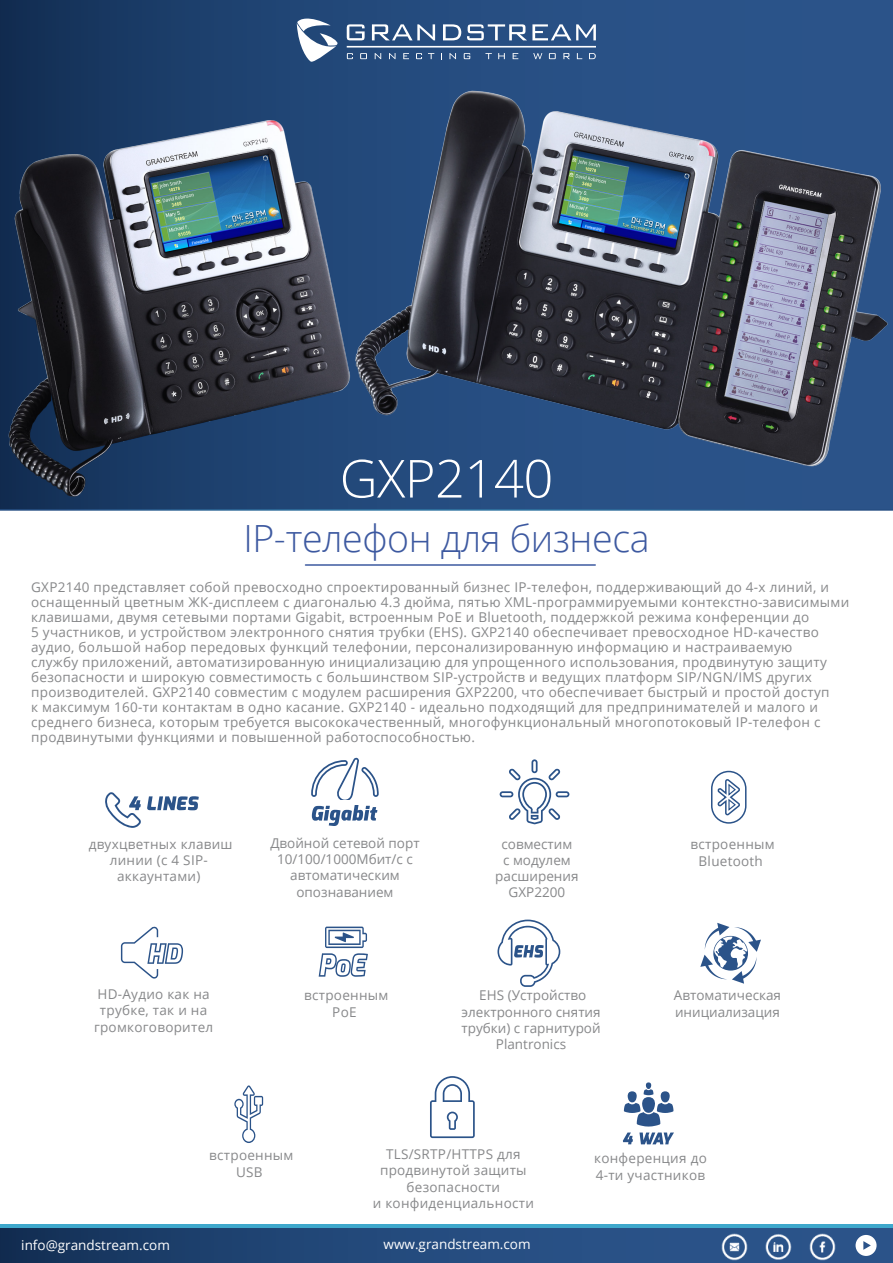
<style>
.page{position:relative;width:893px;height:1263px;background:#fff}
.page>*{position:absolute;margin:0;border:0;box-sizing:border-box;transform-origin:0 0}
.t1{font:300 52.5px "Open Sans";letter-spacing:-.01em;color:#fff}
.t2{font:300 37.5px "Open Sans";letter-spacing:-.01em;color:#3d59a0}
.t3{font:13.5px/15px "Open Sans";letter-spacing:.02em;color:#87888a;text-align:center}
.t4{font:13.5px/16.2px "Open Sans";color:#87888a;text-align:center}
.t5{font:13.5px "Open Sans";color:#fff}
</style>
<div class="page">
<svg style="left:0;top:0;width:893px;height:511px;background:#244a7b"></svg>
<div style="left:0;top:1227px;width:893px;height:36px;background:linear-gradient(to right,#16365f,#305b94)"></div>
<hr style="left:305px;top:564px;width:290px;height:2px;background:#3d59a0">
<hr style="left:0;top:1224px;width:893px;height:3px;background:#3ea8cc">
<svg style="left:711px;top:770px;width:36px;height:54px"></svg>
<img style="left:765px;top:1234px;width:27px;height:27px">
<img style="left:810px;top:1234px;width:26px;height:26px">
<img style="left:721px;top:1234px;width:26px;height:26px">
<div style="left:855px;top:1235px;width:22px;height:21px;background:#fff;border-radius:50%"></div>
<svg style="left:863px;top:1241px;width:8px;height:9px"></svg>
<svg style="left:297px;top:18px;width:41px;height:46px"></svg>
<svg style="left:347px;top:24px;width:18px;height:16px"></svg>
<svg style="left:372px;top:24px;width:63px;height:16px"></svg>
<svg style="left:443px;top:24px;width:18px;height:16px"></svg>
<svg style="left:467px;top:24px;width:129px;height:16px"></svg>
<svg style="left:347px;top:53px;width:6px;height:6px"></svg>
<svg style="left:360px;top:53px;width:7px;height:6px"></svg>
<svg style="left:375px;top:53px;width:6px;height:6px"></svg>
<svg style="left:389px;top:53px;width:6px;height:6px"></svg>
<svg style="left:403px;top:53px;width:6px;height:6px"></svg>
<svg style="left:416px;top:53px;width:6px;height:6px"></svg>
<svg style="left:428px;top:53px;width:6px;height:6px"></svg>
<svg style="left:449px;top:53px;width:7px;height:6px"></svg>
<svg style="left:464px;top:53px;width:6px;height:6px"></svg>
<svg style="left:485px;top:53px;width:7px;height:6px"></svg>
<svg style="left:498px;top:53px;width:7px;height:6px"></svg>
<svg style="left:513px;top:53px;width:5px;height:6px"></svg>
<svg style="left:589px;top:53px;width:7px;height:6px"></svg>
<svg style="left:549px;top:53px;width:7px;height:6px"></svg>
<svg style="left:563px;top:53px;width:7px;height:6px"></svg>
<svg style="left:577px;top:53px;width:5px;height:6px"></svg>
<svg style="left:533px;top:53px;width:9px;height:6px"></svg>
<hr style="left:347px;top:46px;width:249px;height:2px;background:#fff">
<svg style="left:311px;top:757px;width:68px;height:69px"></svg>
<svg style="left:319px;top:926px;width:49px;height:51px"></svg>
<svg style="left:121px;top:926px;width:62px;height:52px"></svg>
<svg style="left:430px;top:1076px;width:45px;height:62px"></svg>
<svg style="left:497px;top:919px;width:63px;height:68px"></svg>
<svg style="left:500px;top:759px;width:69px;height:65px"></svg>
<svg style="left:234px;top:1085px;width:29px;height:58px"></svg>
<svg style="left:700px;top:923px;width:61px;height:61px"></svg>
<svg style="left:624px;top:1082px;width:49px;height:44px"></svg>
<svg style="left:623px;top:1132px;width:10px;height:12px"></svg>
<svg style="left:639px;top:1132px;width:35px;height:12px"></svg>
<svg style="left:147px;top:796px;width:52px;height:14px"></svg>
<svg style="left:105px;top:792px;width:36px;height:36px"></svg>
<img style="left:286px;top:79px;width:607px;height:394px">
<img style="left:0;top:84px;width:458px;height:419px">
<h1 class="t1" style="left:340px;top:442px;width:215px">GXP2140</h1>
<h2 class="t2" style="left:243px;top:512px;width:408px">IP-телефон для бизнеса</h2>
<p class="t3" style="left:31px;top:579px;width:820px;text-align:left">GXP2140 представляет собой превосходно спроектированный бизнес IP-телефон, поддерживающий до 4-х линий, и оснащенный цветным ЖК-дисплеем с диагональю 4.3 дюйма, пятью XML-программируемыми контекстно-зависимыми клавишами, двумя сетевыми портами Gigabit, встроенным PoE и Bluetooth, поддержкой режима конференции до<br>5 участников, и устройством электронного снятия трубки (EHS). GXP2140 обеспечивает превосходное HD-качество аудио, большой набор передовых функций телефонии, персонализированную информацию и настраиваемую<br>службу приложений, автоматизированную инициализацию для упрощенного использования, продвинутую защиту безопасности и широкую совместимость с большинством SIP-устройств и ведущих платформ SIP/NGN/IMS других производителей. GXP2140 совместим с модулем расширения GXP2200, что обеспечивает быстрый и простой доступ<br>к максимум 160-ти контактам в одно касание. GXP2140 - идеально подходящий для предпринимателей и малого и среднего бизнеса, которым требуется высококачественный, многофункциональный многопотоковый IP-телефон с продвинутыми функциями и повышенной работоспособностью.</p>
<p class="t3" style="left:89px;top:835px;width:145px;line-height:16.2px">двухцветных клавиш линии (с 4 SIP&shy;аккаунтами)</p>
<p class="t3" style="left:94px;top:985px;width:121px;line-height:16.5px">HD-Аудио как на трубке, так и на громкоговорител</p>
<p class="t4" style="left:270px;top:835px;width:151px">Двойной сетевой порт<br>10/100/1000Мбит/с с автоматическим опознаванием</p>
<p class="t3" style="left:690px;top:836px;width:86px;line-height:16.5px">встроенным<br>Bluetooth</p>
<p class="t4" style="left:495px;top:835px;width:85px">совместим<br>с модулем расширения<br>GXP2200</p>
<p class="t3" style="left:304px;top:987px;width:86px;line-height:16.5px">встроенным<br>PoE</p>
<p class="t4" style="left:461px;top:987px;width:141px">EHS (Устройство электронного снятия трубки) с гарнитурой<br>Plantronics</p>
<p class="t4" style="left:674px;top:987px;width:109px;text-align:left">Автоматическая инициализация</p>
<p class="t3" style="left:373px;top:1146px;width:163px;line-height:16.2px">TLS/SRTP/HTTPS для продвинутой защиты безопасности<br>и конфиденциальности</p>
<p class="t3" style="left:209px;top:1147px;width:86px;line-height:16.5px">встроенным<br>USB</p>
<p class="t3" style="left:594px;top:1150px;width:114px;line-height:16.2px;text-align:left">конференция до<br>4-ти участников</p>
<p class="t5" style="left:21px;top:1236px;width:150px">info@grandstream.com</p>
<p class="t5" style="left:384px;top:1235px;width:149px">www.grandstream.com</p>
</div>
